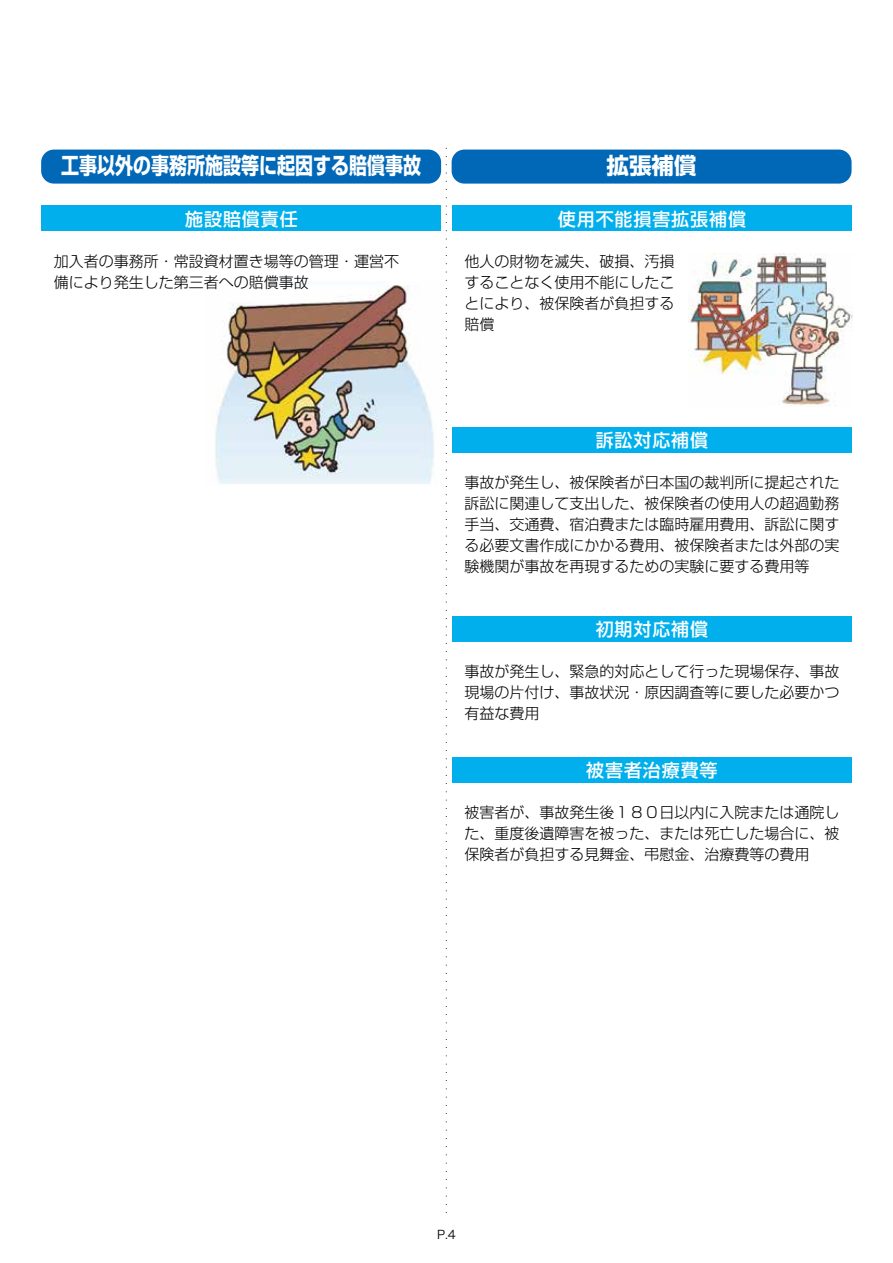
<style>
.page{position:relative;width:893px;height:1263px;background:#fff}
.page>*{position:absolute;margin:0;border:0;box-sizing:border-box;transform-origin:0 0}
.t1{font:700 22.5px "Shin Go Pro";color:#fff;scale:.8 1}
.t2{font:700 22.5px "Shin Go Pro";color:#fff}
.t3{font:500 18px "Shin Go Pro";letter-spacing:.05em;color:#fff}
.t4{font:300 15px/21px "Shin Go Pro";color:#000;text-align:justify}
.t5{font:12px "Hira Kaku Pro W3";color:#000}
</style>
<div class="page">
<div style="left:41px;top:150px;width:400px;height:34px;background:#0068b7;border-radius:13px"></div>
<div style="left:452px;top:150px;width:400px;height:34px;background:#0068b7;border-radius:13px"></div>
<img style="left:215px;top:285px;width:219px;height:199px">
<div style="left:42px;top:206px;width:399px;height:25px;background:#00afec"></div>
<div style="left:452px;top:206px;width:400px;height:25px;background:#00afec"></div>
<div style="left:452px;top:427px;width:400px;height:25px;background:#00afec"></div>
<div style="left:452px;top:616px;width:400px;height:26px;background:#00afec"></div>
<div style="left:452px;top:757px;width:400px;height:26px;background:#00afec"></div>
<svg style="left:446px;top:148px;width:1px;height:1065px"></svg>
<img style="left:689px;top:254px;width:163px;height:153px">
<h1 class="t1" style="left:61px;top:148px;width:451px">工事以外の事務所施設等に起因する賠償事故</h1>
<h1 class="t2" style="left:607px;top:148px;width:91px">拡張補償</h1>
<p class="t3" style="left:185px;top:204px;width:114px">施設賠償責任</p>
<p class="t3" style="left:558px;top:204px;width:190px">使用不能損害拡張補償</p>
<p class="t4" style="left:54px;top:249px;width:346px">加入者の事務所・常設資材置き場等の管理・運営不備により発生した第三者への賠償事故</p>
<p class="t4" style="left:464px;top:249px;width:211px">他人の財物を滅失、破損、汚損することなく使用不能にしたことにより、被保険者が負担する賠償</p>
<p class="t3" style="left:596px;top:426px;width:114px">訴訟対応補償</p>
<p class="t4" style="left:464px;top:470px;width:376px">事故が発生し、被保険者が日本国の裁判所に提起された訴訟に関連して支出した、被保険者の使用人の超過勤務手当、交通費、宿泊費または臨時雇用費用、訴訟に関する必要文書作成にかかる費用、被保険者または外部の実験機関が事故を再現するための実験に要する費用等</p>
<p class="t3" style="left:596px;top:615px;width:114px">初期対応補償</p>
<p class="t4" style="left:464px;top:659px;width:376px">事故が発生し、緊急的対応として行った現場保存、事故現場の片付け、事故状況・原因調査等に要した必要かつ有益な費用</p>
<p class="t3" style="left:586px;top:756px;width:133px">被害者治療費等</p>
<p class="t4" style="left:464px;top:800px;width:376px">被害者が、事故発生後１８０日以内に入院または通院した、重度後遺障害を被った、または死亡した場合に、被保険者が負担する見舞金、弔慰金、治療費等の費用</p>
<p class="t5" style="left:437px;top:1224px;width:20px">P.4</p>
</div>
